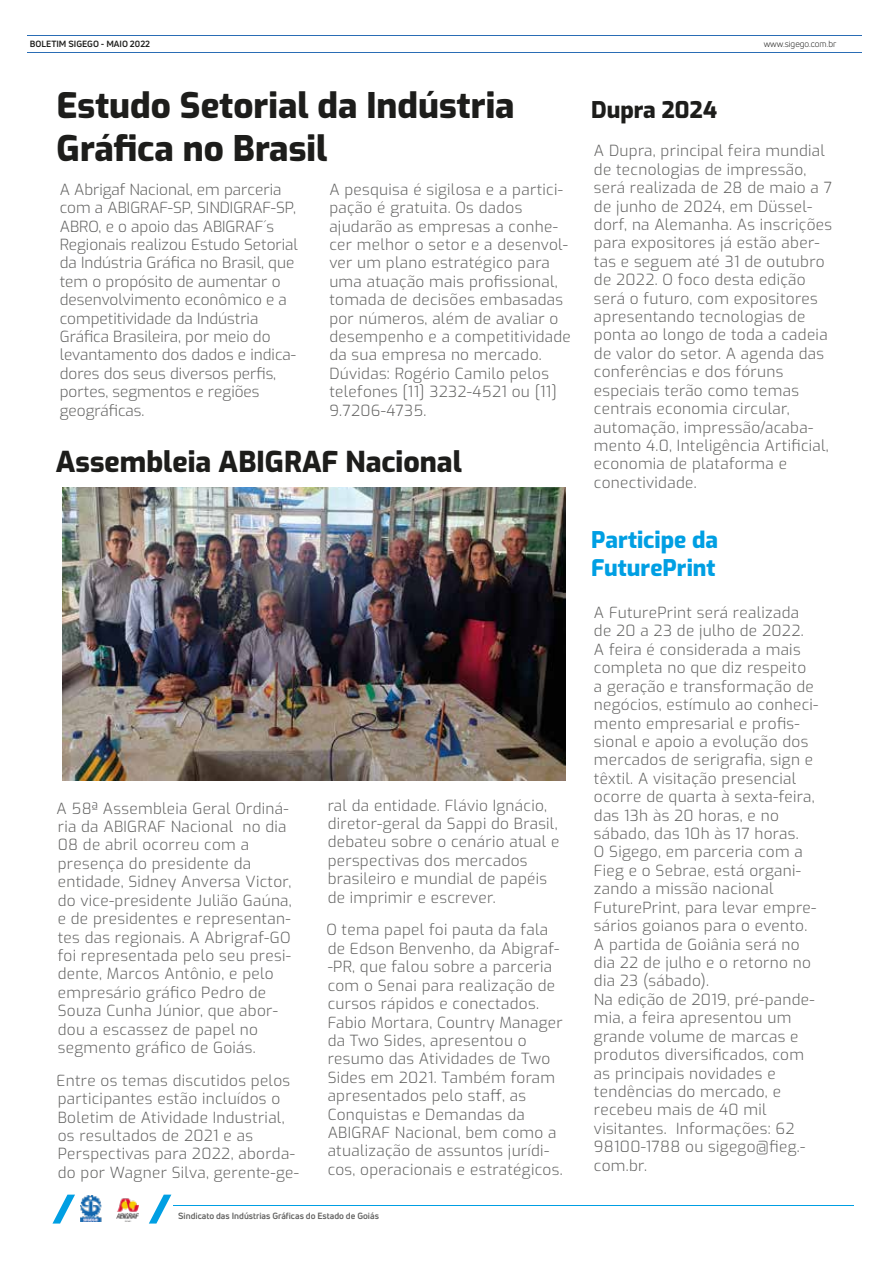
<style>
.page{position:relative;width:893px;height:1263px;background:#fff}
.page>*{position:absolute;margin:0;border:0;box-sizing:border-box;transform-origin:0 0}
.t1{font:100 35.1px/42.2px "Exo";color:#1d1d1b}
.t2{font:100 28.65px "Exo";color:#1d1d1b}
.t3{font:100 22.8px/27.5px "Exo";color:#009fe3}
.t4{font:100 22.8px "Exo";color:#1d1d1b}
.t5{font:100 15.3px/18.5px "Exo";letter-spacing:.02em;color:#616160}
.t6{font:100 15.3px/18.5px "Exo";color:#616160}
.t7{font:700 8.85px "Uni Neue";color:#616160}
.t8{font:700 8.85px "Uni Neue";color:#1d1d1b}
.t9{font:8.85px "Uni Neue";color:#1d1d1b}
</style>
<div class="page">
<hr style="left:27px;top:52px;width:835px;height:1px;background:#2a6db5">
<hr style="left:27px;top:35px;width:835px;height:1px;background:#2a6db5">
<img style="left:81px;top:1195px;width:58px;height:26px">
<svg style="left:52px;top:1194px;width:23px;height:29px"></svg>
<svg style="left:149px;top:1194px;width:22px;height:29px"></svg>
<img style="left:62px;top:488px;width:504px;height:293px">
<hr style="left:173px;top:1205px;width:681px;height:1px;background:#009fe3">
<p class="t8" style="left:30px;top:38px;width:122px">BOLETIM SIGEGO - MAIO 2022</p>
<p class="t9" style="left:764px;top:38px;width:74px">www.sigego.com.br</p>
<h1 class="t1" style="left:57px;top:83px;width:459px">Estudo Setorial da Indústria<br>Gráfica no Brasil</h1>
<p class="t6" style="left:60px;top:179px;width:240px">A Abrigaf Nacional, em parceria com a ABIGRAF-SP, SINDIGRAF-SP,<br>ABRO, e o apoio das ABIGRAF´s<br>Regionais realizou Estudo Setorial da Indústria Gráfica no Brasil, que tem o propósito de aumentar o desenvolvimento econômico e a competitividade da Indústria<br>Gráfica Brasileira, por meio do levantamento dos dados e indica&shy;dores dos seus diversos perfis, portes, segmentos e regiões geográficas.</p>
<p class="t5" style="left:329px;top:179px;width:243px">A pesquisa é sigilosa e a partici&shy;pação é gratuita. Os dados ajudarão as empresas a conhe&shy;cer melhor o setor e a desenvol&shy;ver um plano estratégico para uma atuação mais profissional, tomada de decisões embasadas por números, além de avaliar o desempenho e a competitividade da sua empresa no mercado.<br>Dúvidas: Rogério Camilo pelos telefones [11] 3232-4521 ou [11]<br>9.7206-4735.</p>
<h2 class="t2" style="left:56px;top:441px;width:407px">Assembleia ABIGRAF Nacional</h2>
<p class="t5" style="left:328px;top:795px;width:233px">ral da entidade. Flávio Ignácio, diretor-geral da Sappi do Brasil, debateu sobre o cenário atual e perspectivas dos mercados brasileiro e mundial de papéis de imprimir e escrever.</p>
<p class="t5" style="left:326px;top:920px;width:238px">O tema papel foi pauta da fala de Edson Benvenho, da Abigraf--PR, que falou sobre a parceria com o Senai para realização de cursos rápidos e conectados.<br>Fabio Mortara, Country Manager da Two Sides, apresentou o resumo das Atividades de Two<br>Sides em 2021. Também foram apresentados pelo staff, as<br>Conquistas e Demandas da<br>ABIGRAF Nacional, bem como a atualização de assuntos jurídi&shy;cos, operacionais e estratégicos.</p>
<p class="t7" style="left:178px;top:1210px;width:202px">Sindicato das Indústrias Gráficas do Estado de Goiás</p>
<p class="t5" style="left:56px;top:798px;width:237px">A 58ª Assembleia Geral Ordiná&shy;ria da ABIGRAF Nacional no dia<br>08 de abril ocorreu com a presença do presidente da entidade, Sidney Anversa Victor, do vice-presidente Julião Gaúna, e de presidentes e representan&shy;tes das regionais. A Abrigraf-GO foi representada pelo seu presi&shy;dente, Marcos Antônio, e pelo empresário gráfico Pedro de<br>Souza Cunha Júnior, que abor&shy;dou a escassez de papel no segmento gráfico de Goiás.</p>
<p class="t5" style="left:56px;top:1070px;width:244px">Entre os temas discutidos pelos participantes estão incluídos o<br>Boletim de Atividade Industrial, os resultados de 2021 e as<br>Perspectivas para 2022, aborda&shy;do por Wagner Silva, gerente-ge-</p>
<h3 class="t4" style="left:591px;top:94px;width:128px">Dupra 2024</h3>
<p class="t5" style="left:594px;top:141px;width:240px">A Dupra, principal feira mundial de tecnologias de impressão, será realizada de 28 de maio a 7 de junho de 2024, em Düssel&shy;dorf, na Alemanha. As inscrições para expositores já estão aber&shy;tas e seguem até 31 de outubro de 2022. O foco desta edição será o futuro, com expositores apresentando tecnologias de ponta ao longo de toda a cadeia de valor do setor. A agenda das conferências e dos fóruns especiais terão como temas centrais economia circular, automação, impressão/acaba&shy;mento 4.0, Inteligência Artificial, economia de plataforma e conectividade.</p>
<h3 class="t3" style="left:591px;top:525px;width:129px">Participe da<br>FuturePrint</h3>
<p class="t5" style="left:594px;top:603px;width:226px">A FuturePrint será realizada de 20 a 23 de julho de 2022.<br>A feira é considerada a mais completa no que diz respeito<br>a geração e transformação de negócios, estímulo ao conheci&shy;mento empresarial e profis&shy;sional e apoio a evolução dos mercados de serigrafia, sign e têxtil. A visitação presencial ocorre de quarta à sexta-feira, das 13h às 20 horas, e no sábado, das 10h às 17 horas.<br>O Sigego, em parceria com a<br>Fieg e o Sebrae, está organi&shy;zando a missão nacional<br>FuturePrint, para levar empre&shy;sários goianos para o evento.<br>A partida de Goiânia será no dia 22 de julho e o retorno no dia 23 (sábado).<br>Na edição de 2019, pré-pande&shy;mia, a feira apresentou um grande volume de marcas e produtos diversificados, com as principais novidades e tendências do mercado, e recebeu mais de 40 mil visitantes. Informações: 62<br>98100-1788 ou sigego@fieg.- com.br.</p>
</div>
